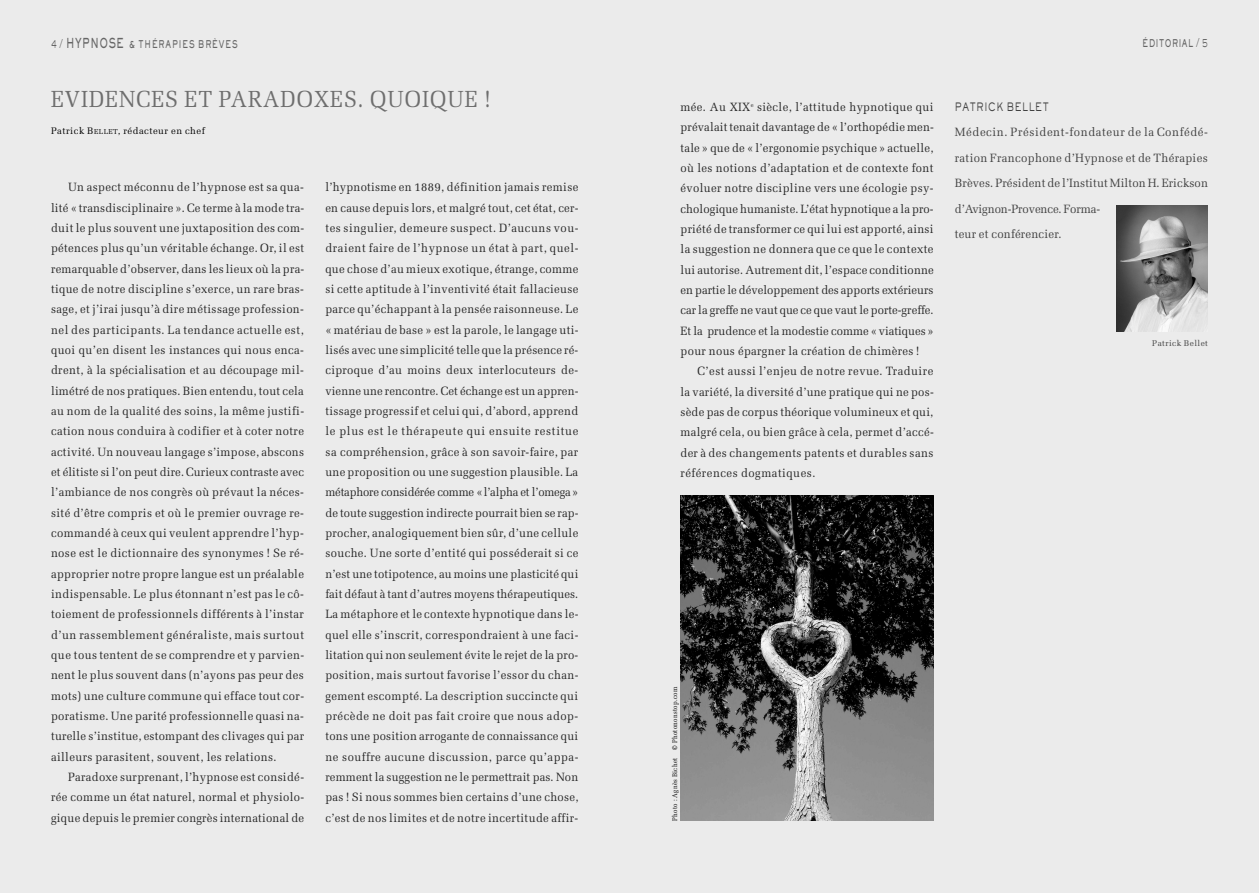
<style>
.page{position:relative;width:1259px;height:893px;background:#ebebeb}
.page>*{position:absolute;margin:0;border:0;box-sizing:border-box;transform-origin:0 0}
.t1{font:23.25px "Melior";letter-spacing:.05em;color:#6e6e6e;scale:.9 1}
.t2{font:12px/20.4px "Melior";letter-spacing:.035em;color:#262626;text-align:justify;scale:.94 1}
.t3{font:12px/25.5px "Melior";letter-spacing:.015em;color:#404040;scale:.95 1}
.t4{font:500 11.4px "AT Sackers Gothic";letter-spacing:.08em;color:#404040;scale:.71 1}
.t5{font:10.5px "AT Sackers Heavy Gothic";letter-spacing:.125em;color:#666;scale:.65 1}
.t6{font:10.5px "AT Sackers Heavy Gothic";letter-spacing:.08em;color:#666;scale:.65 1}
.t7{font:9.45px "Melior";letter-spacing:.05em;color:#000}
.t8{font:8.25px "Melior";letter-spacing:.05em;color:#404040}
.t9{font:6.75px "Melior";letter-spacing:.05em;color:#000;scale:.9 1}
.s1{font-family:"AT Sackers Gothic";font-weight:300;font-size:12px;color:#4d4d4d}
.s2{font-size:13.5px}
.s3{font-size:7.05px}
</style>
<div class="page">
<img style="left:1116px;top:205px;width:92px;height:127px">
<img style="left:680px;top:496px;width:253px;height:325px">
<p class="t5" style="left:51px;top:40px;width:289px"><span class="s1">4 /</span> <span class="s2">HYPNOSE</span> &amp; THÉRAPIES BRÈVES</p>
<p class="t6" style="left:1142px;top:39px;width:102px">ÉDITORIAL <span class="s1">/ 5</span></p>
<h1 class="t1" style="left:51px;top:85px;width:490px">EVIDENCES ET PARADOXES. QUOIQUE !</h1>
<p class="t7" style="left:51px;top:125px;width:155px">Patrick B<span class="s3">ELLET</span>, rédacteur en chef</p>
<p class="t2" style="left:51px;top:177px;width:271px;text-indent:17px">Un aspect méconnu de l’hypnose est sa qua&shy;lité « transdisciplinaire ». Ce terme à la mode tra&shy;duit le plus souvent une juxtaposition des com&shy;pétences plus qu’un véritable échange. Or, il est remarquable d’observer, dans les lieux où la pra&shy;tique de notre discipline s’exerce, un rare bras&shy;sage, et j’irai jusqu’à dire métissage profession&shy;nel des participants. La tendance actuelle est, quoi qu’en disent les instances qui nous enca&shy;drent, à la spécialisation et au découpage mil&shy;limétré de nos pratiques. Bien entendu, tout cela au nom de la qualité des soins, la même justifi&shy;cation nous conduira à codifier et à coter notre activité. Un nouveau langage s’impose, abscons et élitiste si l’on peut dire. Curieux contraste avec l’ambiance de nos congrès où prévaut la néces&shy;sité d’être compris et où le premier ouvrage re&shy;commandé à ceux qui veulent apprendre l’hyp&shy;nose est le dictionnaire des synonymes ! Se ré&shy;approprier notre propre langue est un préalable indispensable. Le plus étonnant n’est pas le cô&shy;toiement de professionnels différents à l’instar d’un rassemblement généraliste, mais surtout que tous tentent de se comprendre et y parvien&shy;nent le plus souvent dans (n’ayons pas peur des mots) une culture commune qui efface tout cor&shy;poratisme. Une parité professionnelle quasi na&shy;turelle s’institue, estompant des clivages qui par ailleurs parasitent, souvent, les relations.</p>
<p class="t2" style="left:51px;top:767px;width:271px;text-indent:17px">Paradoxe surprenant, l’hypnose est considé&shy;rée comme un état naturel, normal et physiolo&shy;gique depuis le premier congrès international de</p>
<p class="t2" style="left:325px;top:177px;width:271px">l’hypnotisme en 1889, définition jamais remise en cause depuis lors, et malgré tout, cet état, cer&shy;tes singulier, demeure suspect. D’aucuns vou&shy;draient faire de l’hypnose un état à part, quel&shy;que chose d’au mieux exotique, étrange, comme si cette aptitude à l’inventivité était fallacieuse parce qu’échappant à la pensée raisonneuse. Le « matériau de base » est la parole, le langage uti&shy;lisés avec une simplicité telle que la présence ré&shy;ciproque d’au moins deux interlocuteurs de&shy;vienne une rencontre. Cet échange est un appren&shy;tissage progressif et celui qui, d’abord, apprend le plus est le thérapeute qui ensuite restitue sa compréhension, grâce à son savoir-faire, par une proposition ou une suggestion plausible. La métaphore considérée comme «l’alpha et l’omega» de toute suggestion indirecte pourrait bien se rap&shy;procher, analogiquement bien sûr, d’une cellule souche. Une sorte d’entité qui posséderait si ce n’est une totipotence, au moins une plasticité qui fait défaut à tant d’autres moyens thérapeutiques.<br>La métaphore et le contexte hypnotique dans le&shy;quel elle s’inscrit, correspondraient à une faci&shy;litation qui non seulement évite le rejet de la pro&shy;position, mais surtout favorise l’essor du chan&shy;gement escompté. La description succincte qui précède ne doit pas fait croire que nous adop&shy;tons une position arrogante de connaissance qui ne souffre aucune discussion, parce qu’appa&shy;remment la suggestion ne le permettrait pas. Non pas ! Si nous sommes bien certains d’une chose, c’est de nos limites et de notre incertitude affir-</p>
<p class="t2" style="left:680px;top:97px;width:271px">mée. Au XIX<sup>e</sup> siècle, l’attitude hypnotique qui prévalait tenait davantage de « l’orthopédie men&shy;tale » que de « l’ergonomie psychique » actuelle, où les notions d’adaptation et de contexte font évoluer notre discipline vers une écologie psy&shy;chologique humaniste. L’état hypnotique a la pro&shy;priété de transformer ce qui lui est apporté, ainsi la suggestion ne donnera que ce que le contexte lui autorise. Autrement dit, l’espace conditionne en partie le développement des apports extérieurs car la greffe ne vaut que ce que vaut le porte-greffe.<br>Et la prudence et la modestie comme « viatiques » pour nous épargner la création de chimères !</p>
<p class="t2" style="left:680px;top:361px;width:271px;text-indent:17px">C’est aussi l’enjeu de notre revue. Traduire la variété, la diversité d’une pratique qui ne pos&shy;sède pas de corpus théorique volumineux et qui, malgré cela, ou bien grâce à cela, permet d’accé&shy;der à des changements patents et durables sans références dogmatiques.</p>
<p class="t4" style="left:955px;top:102px;width:134px">PATRICK BELLET</p>
<p class="t3" style="left:955px;top:119px;width:268px">Médecin. Président-fondateur de la Confédé&shy;ration Francophone d’Hypnose et de Thérapies Brèves. Président de l’Institut Milton H. Erickson d’Avignon-Provence. Forma-<br>teur et conférencier.</p>
<p class="t8" style="left:1152px;top:339px;width:57px">Patrick Bellet</p>
<p class="t9" style="left:671px;top:821px;width:151px;rotate:-90deg">Photo : Agnès Bichet © Photononstop.com</p>
</div>
